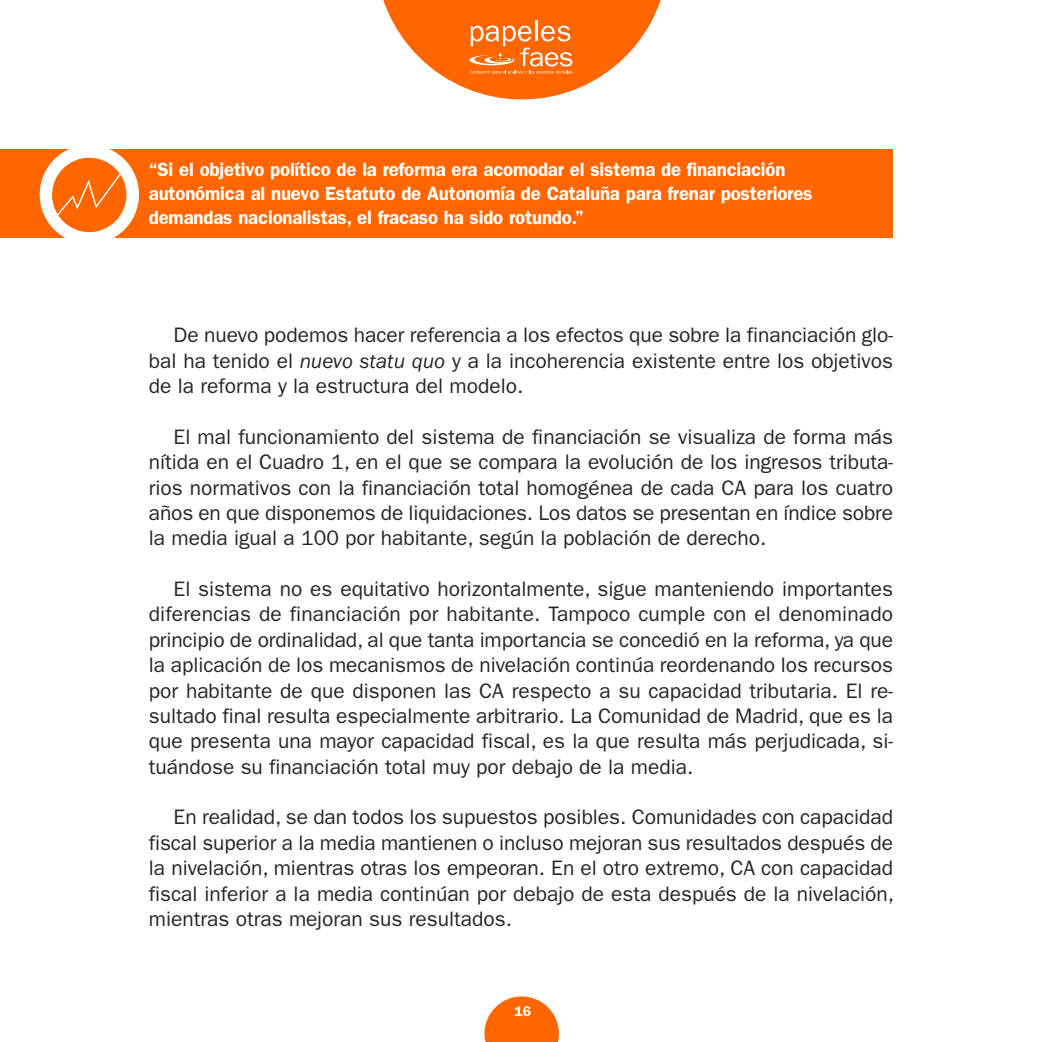
<style>
.page{position:relative;width:1042px;height:1042px;background:#fff}
.page>*{position:absolute;margin:0;border:0;box-sizing:border-box;transform-origin:0 0}
.t1{font:21px/25.4px "Franklin Gothic";color:#272627;text-align:justify}
.t2{font:600 19.25px/23.6px "Franklin Gothic";letter-spacing:-.01em;color:#fff}
.t3{font:600 14px "Franklin Gothic";color:#fff}
.s1{font-style:italic}
</style>
<div class="page">
<svg style="left:383px;top:0;width:278px;height:99px"></svg>
<svg style="left:484px;top:996px;width:75px;height:46px"></svg>
<div style="left:0;top:150px;width:893px;height:88px;background:#f60"></div>
<div style="left:40px;top:145px;width:99px;height:99px;background:#fff;border-radius:50%"></div>
<div style="left:52px;top:158px;width:74px;height:74px;background:#f60;border-radius:50%"></div>
<svg style="left:54px;top:158px;width:72px;height:61px"></svg>
<p class="t2" style="left:149px;top:159px;width:665px">“Si el objetivo político de la reforma era acomodar el sistema de financiación autonómica al nuevo Estatuto de Autonomía de Cataluña para frenar posteriores demandas nacionalistas, el fracaso ha sido rotundo.”</p>
<p class="t1" style="left:149px;top:324px;width:746px;text-indent:25px">De nuevo podemos hacer referencia a los efectos que sobre la financiación glo&shy;bal ha tenido el <span class="s1">nuevo statu quo</span> y a la incoherencia existente entre los objetivos de la reforma y la estructura del modelo.</p>
<p class="t1" style="left:149px;top:425px;width:746px;text-indent:25px">El mal funcionamiento del sistema de financiación se visualiza de forma más nítida en el Cuadro 1, en el que se compara la evolución de los ingresos tributa&shy;rios normativos con la financiación total homogénea de cada CA para los cuatro años en que disponemos de liquidaciones. Los datos se presentan en índice sobre la media igual a 100 por habitante, según la población de derecho.</p>
<p class="t1" style="left:149px;top:578px;width:746px;text-indent:25px">El sistema no es equitativo horizontalmente, sigue manteniendo importantes diferencias de financiación por habitante. Tampoco cumple con el denominado principio de ordinalidad, al que tanta importancia se concedió en la reforma, ya que la aplicación de los mecanismos de nivelación continúa reordenando los recursos por habitante de que disponen las CA respecto a su capacidad tributaria. El re&shy;sultado final resulta especialmente arbitrario. La Comunidad de Madrid, que es la que presenta una mayor capacidad fiscal, es la que resulta más perjudicada, si&shy;tuándose su financiación total muy por debajo de la media.</p>
<p class="t1" style="left:149px;top:806px;width:747px;text-indent:25px">En realidad, se dan todos los supuestos posibles. Comunidades con capacidad fiscal superior a la media mantienen o incluso mejoran sus resultados después de la nivelación, mientras otras los empeoran. En el otro extremo, CA con capacidad fiscal inferior a la media continúan por debajo de esta después de la nivelación, mientras otras mejoran sus resultados.</p>
<p class="t3" style="left:514px;top:1006px;width:18px">16</p>
</div>
